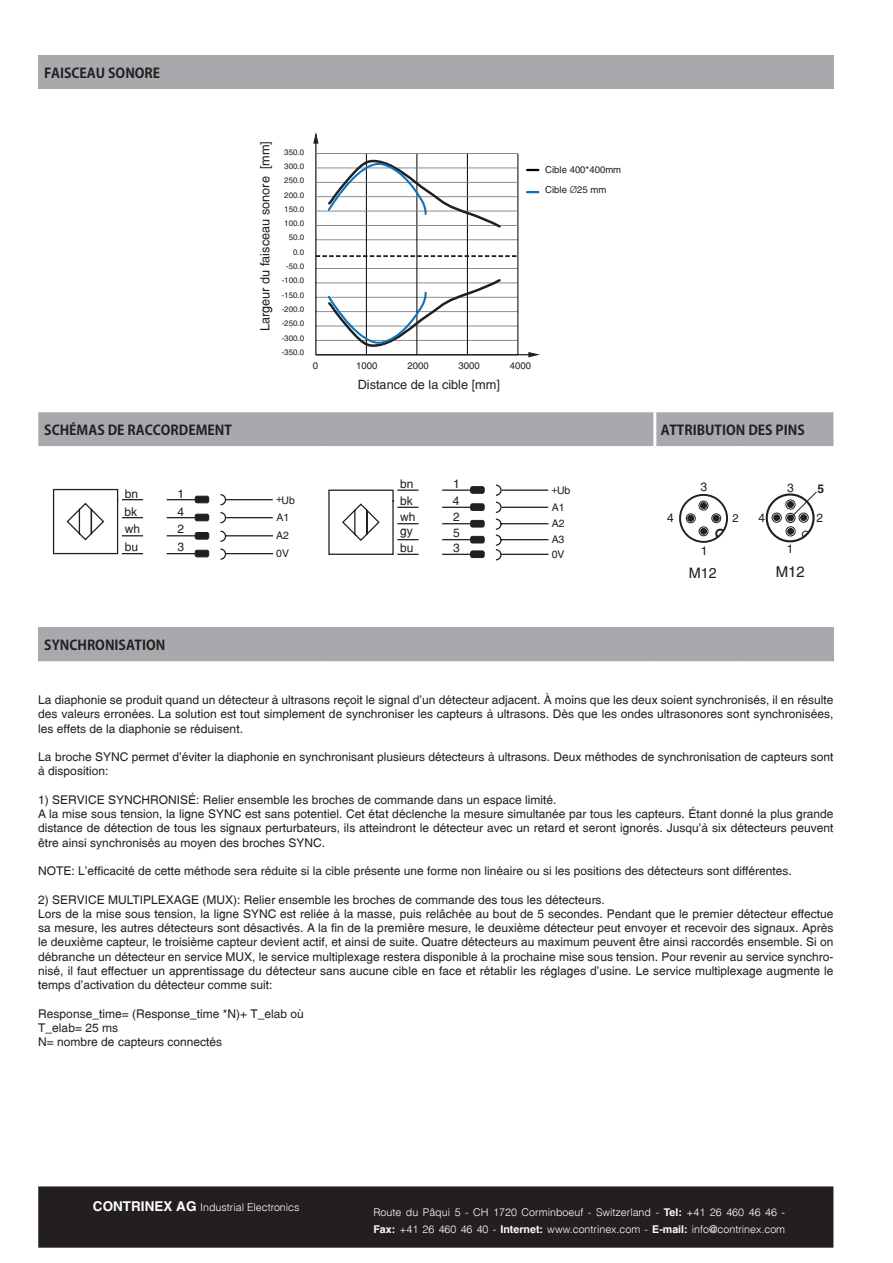
<style>
.page{position:relative;width:893px;height:1263px;background:#fff}
.page>*{position:absolute;margin:0;border:0;box-sizing:border-box;transform-origin:0 0}
.t1{font:15px "Switzerland Plain";color:#231f20}
.t2{font:14.4px "Switzerland Plain";color:#231f20}
.t3{font:700 13.5px "Koz Go Pro";color:#231f20}
.t4{font:12.75px "Switzerland Plain";color:#231f20}
.t5{font:12.15px "Switzerland Plain";color:#231f20}
.t6{font:12px/14.2px "Switzerland Plain";color:#231f20}
.t7{font:700 12px "Switzerland Plain";color:#231f20}
.t8{font:11.25px "Switzerland Plain";color:#231f20}
.t9{font:10.65px/17.1px "Switzerland Light Plain";color:#fff}
.t10{font:10.5px "Switzerland Plain";color:#231f20}
.t11{font:9.6px/20.2px "Switzerland Plain";color:#231f20}
.t12{font:7.95px/14.2px "Switzerland Plain";color:#231f20;text-align:right}
.s1{font-family:"Switzerland Light Plain"}
.s2{font-family:"Switzerland";font-weight:700;font-size:13.5px}
.s3{font-family:"Switzerland";font-weight:700}
</style>
<div class="page">
<div style="left:39px;top:1187px;width:794px;height:60px;background:#231f20"></div>
<div style="left:38px;top:1186px;width:795px;height:62px;border:2px solid #231f20"></div>
<div style="left:38px;top:55px;width:795px;height:34px;background:#a8a9ad"></div>
<div style="left:38px;top:412px;width:795px;height:34px;background:#a8a9ad"></div>
<hr style="left:316px;top:355px;width:202px;height:1px;background:#7c7f80">
<hr style="left:316px;top:340px;width:202px;height:1px;background:#7c7f80">
<hr style="left:316px;top:326px;width:202px;height:1px;background:#7c7f80">
<hr style="left:316px;top:311px;width:202px;height:1px;background:#7c7f80">
<hr style="left:316px;top:297px;width:202px;height:1px;background:#7c7f80">
<hr style="left:316px;top:283px;width:202px;height:1px;background:#7c7f80">
<hr style="left:316px;top:268px;width:202px;height:1px;background:#7c7f80">
<hr style="left:316px;top:240px;width:202px;height:1px;background:#7c7f80">
<hr style="left:366px;top:154px;width:1px;height:201px;background:#000001">
<hr style="left:417px;top:154px;width:1px;height:201px;background:#000001">
<hr style="left:467px;top:154px;width:1px;height:201px;background:#000001">
<hr style="left:518px;top:154px;width:1px;height:201px;background:#000001">
<hr style="left:315px;top:142px;width:1px;height:213px;background:#000001">
<hr style="left:316px;top:354px;width:219px;height:1px;background:#000001">
<svg style="left:527px;top:169px;width:11px;height:2px"></svg>
<svg style="left:527px;top:191px;width:11px;height:2px"></svg>
<svg style="left:313px;top:132px;width:6px;height:12px"></svg>
<svg style="left:528px;top:352px;width:12px;height:5px"></svg>
<hr style="left:316px;top:196px;width:202px;height:1px;background:#7c7f80">
<hr style="left:316px;top:211px;width:202px;height:1px;background:#7c7f80">
<hr style="left:316px;top:225px;width:202px;height:1px;background:#7c7f80">
<hr style="left:316px;top:153px;width:202px;height:1px;background:#7c7f80">
<hr style="left:316px;top:182px;width:202px;height:1px;background:#7c7f80">
<hr style="left:316px;top:168px;width:202px;height:1px;background:#7c7f80">
<svg style="left:326px;top:158px;width:177px;height:72px"></svg>
<svg style="left:326px;top:277px;width:177px;height:71px"></svg>
<svg style="left:316px;top:255px;width:202px;height:2px"></svg>
<svg style="left:328px;top:484px;width:221px;height:77px"></svg>
<div style="left:471px;top:536px;width:13px;height:7px;background:#231f20;border-radius:2px"></div>
<div style="left:470px;top:536px;width:14px;height:7px;border:1px solid #231f20;border-radius:2px"></div>
<div style="left:766px;top:493px;width:49px;height:49px;border:2px solid #231f20;border-radius:50%"></div>
<div style="left:772px;top:513px;width:10px;height:10px;border:1px solid #231f20;border-radius:50%"></div>
<div style="left:773px;top:514px;width:7px;height:7px;border:1px solid #231f20;border-radius:50%"></div>
<svg style="left:774px;top:491px;width:43px;height:47px"></svg>
<svg style="left:679px;top:493px;width:49px;height:50px"></svg>
<div style="left:711px;top:513px;width:10px;height:10px;border:1px solid #231f20;border-radius:50%"></div>
<svg style="left:52px;top:488px;width:221px;height:72px"></svg>
<div style="left:195px;top:532px;width:14px;height:7px;background:#231f20;border-radius:2px"></div>
<div style="left:195px;top:532px;width:14px;height:7px;border:1px solid #231f20;border-radius:2px"></div>
<div style="left:38px;top:627px;width:795px;height:34px;background:#a8a9ad"></div>
<svg style="left:38px;top:661px;width:795px;height:1px"></svg>
<p class="t3" style="left:44px;top:65px;width:118px">FAISCEAU SONORE</p>
<p class="t4" style="left:260px;top:331px;width:192px;rotate:-90deg">Largeur du faisceau sonore [mm]</p>
<p class="t12" style="left:284px;top:145px;width:21px">350.0</p>
<p class="t12" style="left:284px;top:160px;width:21px">300.0</p>
<p class="t12" style="left:284px;top:174px;width:21px">250.0</p>
<p class="t12" style="left:282px;top:188px;width:24px">200.0<br>150.0<br>100.0<br>50.0<br>0.0 -50.0 -100.0 -150.0</p>
<p class="t12" style="left:282px;top:317px;width:24px">-250.0</p>
<p class="t12" style="left:282px;top:303px;width:24px">-200.0</p>
<p class="t12" style="left:282px;top:331px;width:24px">-300.0</p>
<p class="t12" style="left:282px;top:346px;width:24px">-350.0</p>
<p class="t11" style="left:313px;top:357px;width:7px">0</p>
<p class="t11" style="left:356px;top:357px;width:23px">1000</p>
<p class="t11" style="left:407px;top:356px;width:23px">2000</p>
<p class="t11" style="left:459px;top:357px;width:23px">3000</p>
<p class="t11" style="left:510px;top:357px;width:23px">4000</p>
<p class="t4" style="left:358px;top:379px;width:144px">Distance de la cible [mm]</p>
<p class="t11" style="left:545px;top:161px;width:78px">Cible 400*400mm<br>Cible <span class="s1">Ø</span>25 mm</p>
<p class="t3" style="left:44px;top:422px;width:189px">SCHÉMAS DE RACCORDEMENT</p>
<p class="t3" style="left:661px;top:422px;width:145px">ATTRIBUTION DES PINS</p>
<p class="t6" style="left:125px;top:488px;width:15px">bn</p>
<p class="t6" style="left:178px;top:488px;width:8px">1</p>
<p class="t6" style="left:125px;top:505px;width:14px">bk</p>
<p class="t6" style="left:177px;top:506px;width:8px">4</p>
<p class="t6" style="left:125px;top:523px;width:17px">wh</p>
<p class="t6" style="left:178px;top:523px;width:8px">2</p>
<p class="t6" style="left:125px;top:541px;width:15px">bu</p>
<p class="t6" style="left:178px;top:541px;width:8px">3</p>
<p class="t10" style="left:276px;top:496px;width:20px">+Ub</p>
<p class="t10" style="left:276px;top:513px;width:14px">A1</p>
<p class="t10" style="left:276px;top:532px;width:14px">A2</p>
<p class="t10" style="left:276px;top:549px;width:14px">0V</p>
<p class="t6" style="left:400px;top:478px;width:15px">bn</p>
<p class="t6" style="left:453px;top:478px;width:8px">1</p>
<p class="t6" style="left:400px;top:495px;width:14px">bk</p>
<p class="t6" style="left:453px;top:495px;width:8px">4</p>
<p class="t6" style="left:400px;top:511px;width:17px">wh</p>
<p class="t6" style="left:453px;top:511px;width:8px">2</p>
<p class="t6" style="left:400px;top:525px;width:14px">gy</p>
<p class="t6" style="left:453px;top:527px;width:8px">5</p>
<p class="t6" style="left:400px;top:542px;width:15px">bu</p>
<p class="t6" style="left:453px;top:542px;width:8px">3</p>
<p class="t10" style="left:552px;top:486px;width:20px">+Ub</p>
<p class="t10" style="left:552px;top:503px;width:14px">A1</p>
<p class="t10" style="left:552px;top:520px;width:14px">A2</p>
<p class="t10" style="left:552px;top:535px;width:14px">A3</p>
<p class="t10" style="left:552px;top:550px;width:14px">0V</p>
<p class="t5" style="left:700px;top:482px;width:8px">3</p>
<p class="t5" style="left:667px;top:513px;width:8px">4</p>
<p class="t8" style="left:732px;top:513px;width:8px">2</p>
<p class="t5" style="left:701px;top:546px;width:8px">1</p>
<p class="t6" style="left:787px;top:482px;width:8px">3</p>
<p class="t7" style="left:817px;top:481px;width:8px">5</p>
<p class="t6" style="left:758px;top:512px;width:8px">4</p>
<p class="t6" style="left:817px;top:512px;width:8px">2</p>
<p class="t6" style="left:787px;top:543px;width:8px">1</p>
<p class="t2" style="left:689px;top:567px;width:30px">M12</p>
<p class="t1" style="left:776px;top:566px;width:31px">M12</p>
<p class="t3" style="left:44px;top:637px;width:123px">SYNCHRONISATION</p>
<p class="t6" style="left:38px;top:693px;width:797px;text-align:justify">La diaphonie se produit quand un détecteur à ultrasons reçoit le signal d’un détecteur adjacent. À moins que les deux soient synchronisés, il en résulte des valeurs erronées. La solution est tout simplement de synchroniser les capteurs à ultrasons. Dès que les ondes ultrasonores sont synchronisées, les effets de la diaphonie se réduisent.</p>
<p class="t6" style="left:38px;top:750px;width:797px">La broche SYNC permet d’éviter la diaphonie en synchronisant plusieurs détecteurs à ultrasons. Deux méthodes de synchronisation de capteurs sont à disposition:</p>
<p class="t6" style="left:38px;top:792px;width:797px">1) SERVICE SYNCHRONISÉ: Relier ensemble les broches de commande dans un espace limité.<br>A la mise sous tension, la ligne SYNC est sans potentiel. Cet état déclenche la mesure simultanée par tous les capteurs. Étant donné la plus grande distance de détection de tous les signaux perturbateurs, ils atteindront le détecteur avec un retard et seront ignorés. Jusqu’à six détecteurs peuvent être ainsi synchronisés au moyen des broches SYNC.</p>
<p class="t6" style="left:38px;top:864px;width:755px">NOTE: L’efficacité de cette méthode sera réduite si la cible présente une forme non linéaire ou si les positions des détecteurs sont différentes.</p>
<p class="t6" style="left:38px;top:892px;width:797px">2) SERVICE MULTIPLEXAGE (MUX): Relier ensemble les broches de commande des tous les détecteurs.<br>Lors de la mise sous tension, la ligne SYNC est reliée à la masse, puis relâchée au bout de 5 secondes. Pendant que le premier détecteur effectue sa mesure, les autres détecteurs sont désactivés. A la fin de la première mesure, le deuxième détecteur peut envoyer et recevoir des signaux. Après le deuxième capteur, le troisième capteur devient actif, et ainsi de suite. Quatre détecteurs au maximum peuvent être ainsi raccordés ensemble. Si on débranche un détecteur en service MUX, le service multiplexage restera disponible à la prochaine mise sous tension. Pour revenir au service synchro&shy;nisé, il faut effectuer un apprentissage du détecteur sans aucune cible en face et rétablir les réglages d’usine. Le service multiplexage augmente le temps d’activation du détecteur comme suit:</p>
<p class="t6" style="left:38px;top:1006px;width:267px">Response_time= (Response_time *N)+ T_elab où<br>T_elab= 25 ms<br>N= nombre de capteurs connectés</p>
<p class="t9" style="left:93px;top:1198px;width:208px"><span class="s2">CONTRINEX AG</span> Industrial Electronics</p>
<p class="t9" style="left:373px;top:1203px;width:413px">Route du Pâqui 5 - CH 1720 Corminboeuf - Switzerland - <span class="s3">Tel:</span> +41 26 460 46 46 -<br><span class="s3">Fax:</span> +41 26 460 46 40 - <span class="s3">Internet:</span> www.contrinex.com - <span class="s3">E-mail:</span> info@contrinex.com</p>
</div>
